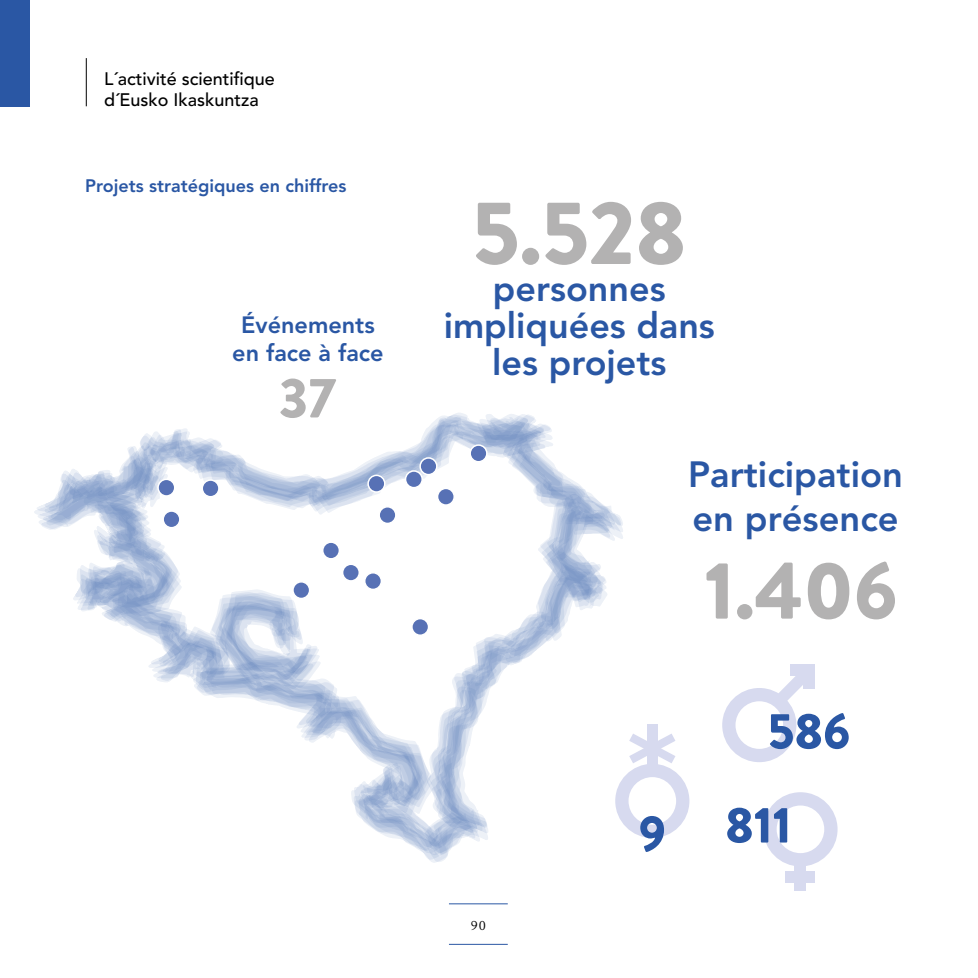
<style>
.page{position:relative;width:978px;height:978px;background:#fff}
.page>*{position:absolute;margin:0;border:0;box-sizing:border-box;transform-origin:0 0}
.t1{font:900 90.15px "Brandon Grotesque";color:#b3b2b2}
.t2{font:900 81.15px "Brandon Grotesque";color:#b3b2b2}
.t3{font:900 56.4px "Brandon Grotesque";color:#b3b2b2}
.t4{font:900 50.55px "Brandon Grotesque";color:#2a57a4}
.t5{font:800 36.3px/43.7px "Avenir";color:#2a57a4}
.t6{font:800 35.85px/37px "Avenir";color:#2a57a4;text-align:center}
.t7{font:800 23.4px/28.2px "Avenir";color:#2a57a4;text-align:center}
.t8{font:500 18px/21.6px "Avenir";color:#000}
.t9{font:800 18px "Avenir";color:#2a57a4}
.t10{font:15px "Joanna";color:#000}
</style>
<div class="page">
<div style="left:0;top:0;width:30px;height:106px;background:#2a57a4"></div>
<hr style="left:449px;top:944px;width:59px;height:1px;background:#2a57a4">
<hr style="left:449px;top:903px;width:59px;height:1px;background:#2a57a4">
<hr style="left:86px;top:58px;width:1px;height:48px;background:#000">
<svg style="left:34px;top:419px;width:576px;height:432px"></svg>
<svg style="left:210px;top:589px;width:111px;height:101px"></svg>
<svg style="left:763px;top:792px;width:75px;height:74px"></svg>
<div style="left:795px;top:856px;width:11px;height:34px;background:#d7daef"></div>
<div style="left:786px;top:871px;width:29px;height:11px;background:#d7daef"></div>
<div style="left:647px;top:724px;width:11px;height:45px;background:#d7daef"></div>
<svg style="left:615px;top:734px;width:74px;height:104px"></svg>
<svg style="left:722px;top:676px;width:81px;height:86px"></svg>
<div style="left:790px;top:664px;width:25px;height:12px;background:#d7daef"></div>
<div style="left:803px;top:664px;width:12px;height:25px;background:#d7daef"></div>
<div style="left:158px;top:479px;width:17px;height:17px;background:#5771b5;border-radius:50%"></div>
<div style="left:157px;top:479px;width:18px;height:18px;border:2px solid #fff;border-radius:50%"></div>
<div style="left:163px;top:511px;width:17px;height:17px;background:#5771b5;border-radius:50%"></div>
<div style="left:162px;top:510px;width:19px;height:18px;border:2px solid #fff;border-radius:50%"></div>
<div style="left:412px;top:619px;width:17px;height:16px;background:#5771b5;border-radius:50%"></div>
<div style="left:411px;top:618px;width:18px;height:18px;border:2px solid #fff;border-radius:50%"></div>
<div style="left:368px;top:475px;width:17px;height:17px;background:#5771b5;border-radius:50%"></div>
<div style="left:367px;top:475px;width:19px;height:18px;border:2px solid #fff;border-radius:50%"></div>
<div style="left:379px;top:507px;width:17px;height:16px;background:#5771b5;border-radius:50%"></div>
<div style="left:378px;top:506px;width:19px;height:18px;border:2px solid #fff;border-radius:50%"></div>
<div style="left:343px;top:564px;width:16px;height:17px;background:#5771b5;border-radius:50%"></div>
<div style="left:342px;top:563px;width:18px;height:19px;border:2px solid #fff;border-radius:50%"></div>
<div style="left:406px;top:471px;width:16px;height:17px;background:#5771b5;border-radius:50%"></div>
<div style="left:405px;top:470px;width:18px;height:18px;border:2px solid #fff;border-radius:50%"></div>
<div style="left:470px;top:445px;width:17px;height:17px;background:#5771b5;border-radius:50%"></div>
<div style="left:469px;top:444px;width:19px;height:18px;border:2px solid #fff;border-radius:50%"></div>
<div style="left:323px;top:542px;width:16px;height:17px;background:#5771b5;border-radius:50%"></div>
<div style="left:322px;top:541px;width:18px;height:19px;border:2px solid #fff;border-radius:50%"></div>
<div style="left:293px;top:582px;width:17px;height:16px;background:#5771b5;border-radius:50%"></div>
<div style="left:292px;top:581px;width:18px;height:18px;border:2px solid #fff;border-radius:50%"></div>
<div style="left:365px;top:573px;width:16px;height:16px;background:#5771b5;border-radius:50%"></div>
<div style="left:364px;top:572px;width:18px;height:18px;border:2px solid #fff;border-radius:50%"></div>
<div style="left:202px;top:480px;width:17px;height:17px;background:#5771b5;border-radius:50%"></div>
<div style="left:202px;top:479px;width:18px;height:18px;border:2px solid #fff;border-radius:50%"></div>
<div style="left:420px;top:458px;width:17px;height:17px;background:#5771b5;border-radius:50%"></div>
<div style="left:419px;top:457px;width:19px;height:18px;border:2px solid #fff;border-radius:50%"></div>
<div style="left:438px;top:488px;width:16px;height:17px;background:#5771b5;border-radius:50%"></div>
<div style="left:437px;top:488px;width:18px;height:18px;border:2px solid #fff;border-radius:50%"></div>
<p class="t8" style="left:104px;top:68px;width:172px">L´activité scientifique d´Eusko Ikaskuntza</p>
<p class="t9" style="left:85px;top:175px;width:263px">Projets stratégiques en chiffres</p>
<p class="t7" style="left:232px;top:311px;width:153px">Événements en face à face</p>
<h3 class="t3" style="left:279px;top:358px;width:59px">37</h3>
<h1 class="t1" style="left:472px;top:169px;width:216px">5.528</h1>
<h3 class="t6" style="left:444px;top:270px;width:273px">personnes impliquées dans les projets</h3>
<h3 class="t5" style="left:688px;top:453px;width:216px">Participation en présence</h3>
<h2 class="t2" style="left:704px;top:533px;width:195px">1.406</h2>
<h3 class="t4" style="left:768px;top:695px;width:84px">586</h3>
<p class="t10" style="left:471px;top:917px;width:17px">90</p>
<h3 class="t4" style="left:639px;top:789px;width:154px">9 811</h3>
</div>
